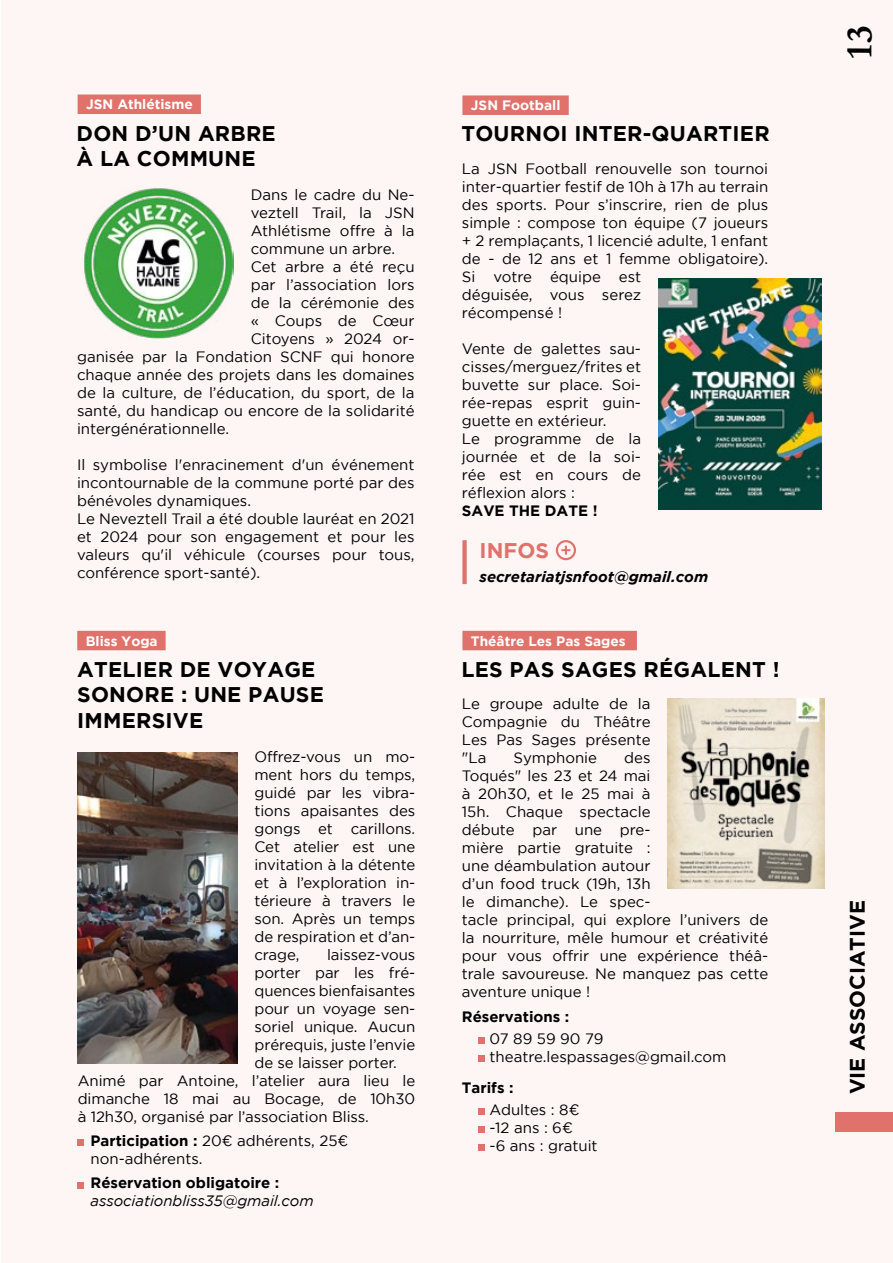
<style>
.page{position:relative;width:893px;height:1263px;background:#fff}
.page>*{position:absolute;margin:0;border:0;box-sizing:border-box;transform-origin:0 0}
.t1{font:700 37.5px "Garamond";color:#000}
.t2{font:700 21.15px/25.5px "Gotham";letter-spacing:.01em;color:#000}
.t3{font:700 21.15px "Gotham";color:#e1726b}
.t4{font:700 21px "Gotham";color:#000}
.t5{font:15px/18px "Gotham";color:#000}
.t6{font:700 15px "Gotham";color:#000}
.t7{font:italic 15px "Gotham";letter-spacing:-.005em;color:#000}
.t8{font:italic 700 15px "Gotham";color:#000}
.t9{font:700 13.65px "Gotham";color:#fff}
.s1{font-weight:700}
</style>
<div class="page">
<div style="left:1px;top:0;width:892px;height:1263px;background:#fdf6f5"></div>
<div style="left:78px;top:95px;width:123px;height:19px;background:#e1726b"></div>
<img style="left:84px;top:188px;width:150px;height:150px">
<svg style="left:78px;top:1140px;width:6px;height:6px"></svg>
<svg style="left:78px;top:1182px;width:6px;height:6px"></svg>
<div style="left:77px;top:631px;width:89px;height:19px;background:#e1726b"></div>
<div style="left:836px;top:1113px;width:57px;height:19px;background:#e1726b"></div>
<div style="left:462px;top:95px;width:107px;height:20px;background:#e1726b"></div>
<img style="left:77px;top:752px;width:160px;height:312px">
<div style="left:462px;top:540px;width:5px;height:44px;background:#e1726b"></div>
<div style="left:556px;top:540px;width:20px;height:20px;border:2px solid #e1726b;border-radius:50%"></div>
<svg style="left:561px;top:546px;width:9px;height:9px"></svg>
<img style="left:658px;top:279px;width:163px;height:230px">
<svg style="left:479px;top:1038px;width:6px;height:6px"></svg>
<svg style="left:479px;top:1056px;width:6px;height:6px"></svg>
<svg style="left:479px;top:1109px;width:6px;height:6px"></svg>
<svg style="left:479px;top:1127px;width:6px;height:6px"></svg>
<svg style="left:479px;top:1145px;width:6px;height:6px"></svg>
<div style="left:462px;top:631px;width:175px;height:19px;background:#e1726b"></div>
<img style="left:668px;top:699px;width:156px;height:189px">
<p class="t9" style="left:86px;top:97px;width:108px">JSN Athlétisme</p>
<h2 class="t2" style="left:77px;top:120px;width:201px">DON D’UN ARBRE<br>À LA COMMUNE</h2>
<p class="t5" style="left:251px;top:186px;width:165px">Dans le cadre du Ne-</p>
<p class="t5" style="left:251px;top:204px;width:165px">veztell Trail, la JSN</p>
<p class="t5" style="left:251px;top:222px;width:165px">Athlétisme offre à la</p>
<p class="t5" style="left:251px;top:240px;width:146px">commune un arbre.</p>
<p class="t5" style="left:251px;top:258px;width:165px">Cet arbre a été reçu</p>
<p class="t5" style="left:251px;top:276px;width:165px">par l’association lors</p>
<p class="t5" style="left:251px;top:294px;width:165px">de la cérémonie des</p>
<p class="t5" style="left:251px;top:312px;width:165px">« Coups de Cœur</p>
<p class="t5" style="left:251px;top:330px;width:165px">Citoyens » 2024 or-</p>
<p class="t5" style="left:77px;top:348px;width:339px">ganisée par la Fondation SCNF qui honore</p>
<p class="t5" style="left:77px;top:366px;width:339px">chaque année des projets dans les domaines</p>
<p class="t5" style="left:77px;top:384px;width:339px">de la culture, de l’éducation, du sport, de la</p>
<p class="t5" style="left:77px;top:402px;width:339px">santé, du handicap ou encore de la solidarité</p>
<p class="t5" style="left:77px;top:420px;width:154px">intergénérationnelle.</p>
<p class="t5" style="left:77px;top:456px;width:339px">Il symbolise l'enracinement d'un événement incontournable de la commune porté par des bénévoles dynamiques.<br>Le Neveztell Trail a été double lauréat en 2021 et 2024 pour son engagement et pour les valeurs qu'il véhicule (courses pour tous, conférence sport-santé).</p>
<p class="t9" style="left:86px;top:633px;width:73px">Bliss Yoga</p>
<h2 class="t2" style="left:77px;top:656px;width:248px">ATELIER DE VOYAGE<br>SONORE : UNE PAUSE<br>IMMERSIVE</h2>
<p class="t5" style="left:254px;top:747px;width:162px;text-align:justify">Offrez-vous un mo&shy;ment hors du temps, guidé par les vibra&shy;tions apaisantes des gongs et carillons.<br>Cet atelier est une invitation à la détente et à l’exploration in&shy;térieure à travers le son. Après un temps de respiration et d’an&shy;crage,</p>
<p class="t5" style="left:327px;top:945px;width:90px">laissez-vous</p>
<p class="t5" style="left:254px;top:963px;width:162px">porter par les fré-</p>
<p class="t5" style="left:254px;top:981px;width:162px">quences bienfaisantes</p>
<p class="t5" style="left:254px;top:999px;width:162px">pour un voyage sen-</p>
<p class="t5" style="left:254px;top:1017px;width:162px">soriel unique. Aucun</p>
<p class="t5" style="left:254px;top:1035px;width:162px">prérequis, juste l’envie</p>
<p class="t5" style="left:254px;top:1053px;width:144px">de se laisser porter.</p>
<p class="t5" style="left:78px;top:1071px;width:339px">Animé par Antoine, l’atelier aura lieu le</p>
<p class="t5" style="left:78px;top:1089px;width:339px">dimanche 18 mai au Bocage, de 10h30</p>
<p class="t5" style="left:78px;top:1107px;width:293px">à 12h30, organisé par l’association Bliss.</p>
<p class="t5" style="left:91px;top:1131px;width:259px"><span class="s1">Participation :</span> 20¤ adhérents, 25¤ non-adhérents.</p>
<p class="t6" style="left:91px;top:1174px;width:190px">Réservation obligatoire :</p>
<p class="t7" style="left:91px;top:1193px;width:225px">associationbliss35@gmail.com</p>
<p class="t9" style="left:471px;top:98px;width:91px">JSN Football</p>
<h2 class="t2" style="left:461px;top:121px;width:310px">TOURNOI INTER-QUARTIER</h2>
<p class="t5" style="left:462px;top:159px;width:308px">La JSN Football renouvelle son tournoi inter-quartier festif de 10h à 17h au terrain des sports. Pour s’inscrire, rien de plus simple : compose ton équipe (7 joueurs + 2 remplaçants, 1 licencié adulte, 1 enfant de - de 12 ans et 1 femme obligatoire).<br>Si votre équipe est<br>déguisée, vous serez<br>récompensé !</p>
<p class="t5" style="left:462px;top:339px;width:181px">Vente de galettes sau&shy;cisses/merguez/frites et buvette sur place. Soi&shy;rée-repas esprit guin&shy;guette en extérieur.<br>Le programme de la journée et de la soi&shy;rée est en cours de réflexion alors :</p>
<p class="t6" style="left:462px;top:502px;width:137px">SAVE THE DATE !</p>
<h2 class="t3" style="left:480px;top:538px;width:71px">INFOS</h2>
<p class="t8" style="left:480px;top:568px;width:230px">secretariatjsnfoot@gmail.com</p>
<p class="t9" style="left:471px;top:633px;width:156px">Théâtre Les Pas Sages</p>
<h2 class="t2" style="left:461px;top:656px;width:320px">LES PAS SAGES RÉGALENT !</h2>
<p class="t5" style="left:462px;top:695px;width:190px;text-align:justify">Le groupe adulte de la Compagnie du Théâtre Les Pas Sages présente "La</p>
<p class="t5" style="left:462px;top:749px;width:308px;text-indent:162px">des<br>Toqués" les 23 et 24 mai<br>à 20h30, et le 25 mai à<br>15h. Chaque spectacle<br>débute par une pre-<br>mière partie gratuite :<br>une déambulation autour<br>d’un food truck (19h, 13h<br>le dimanche). Le spec-<br>tacle principal, qui explore l’univers de la nourriture, mêle humour et créativité pour vous offrir une expérience théâ&shy;trale savoureuse. Ne manquez pas cette aventure unique !</p>
<p class="t6" style="left:462px;top:1008px;width:109px">Réservations :</p>
<p class="t5" style="left:490px;top:1029px;width:238px">07 89 59 90 79 theatre.lespassages@gmail.com</p>
<p class="t6" style="left:462px;top:1079px;width:53px">Tarifs :</p>
<p class="t5" style="left:490px;top:1100px;width:110px">Adultes : 8¤ -12 ans : 6¤<br>-6 ans : gratuit</p>
<p class="t5" style="left:514px;top:749px;width:85px">Symphonie</p>
<h1 class="t1" style="left:834px;top:59px;width:35px;rotate:-90deg">13</h1>
<h3 class="t4" style="left:845px;top:1094px;width:196px;rotate:-90deg">VIE ASSOCIATIVE</h3>
</div>
